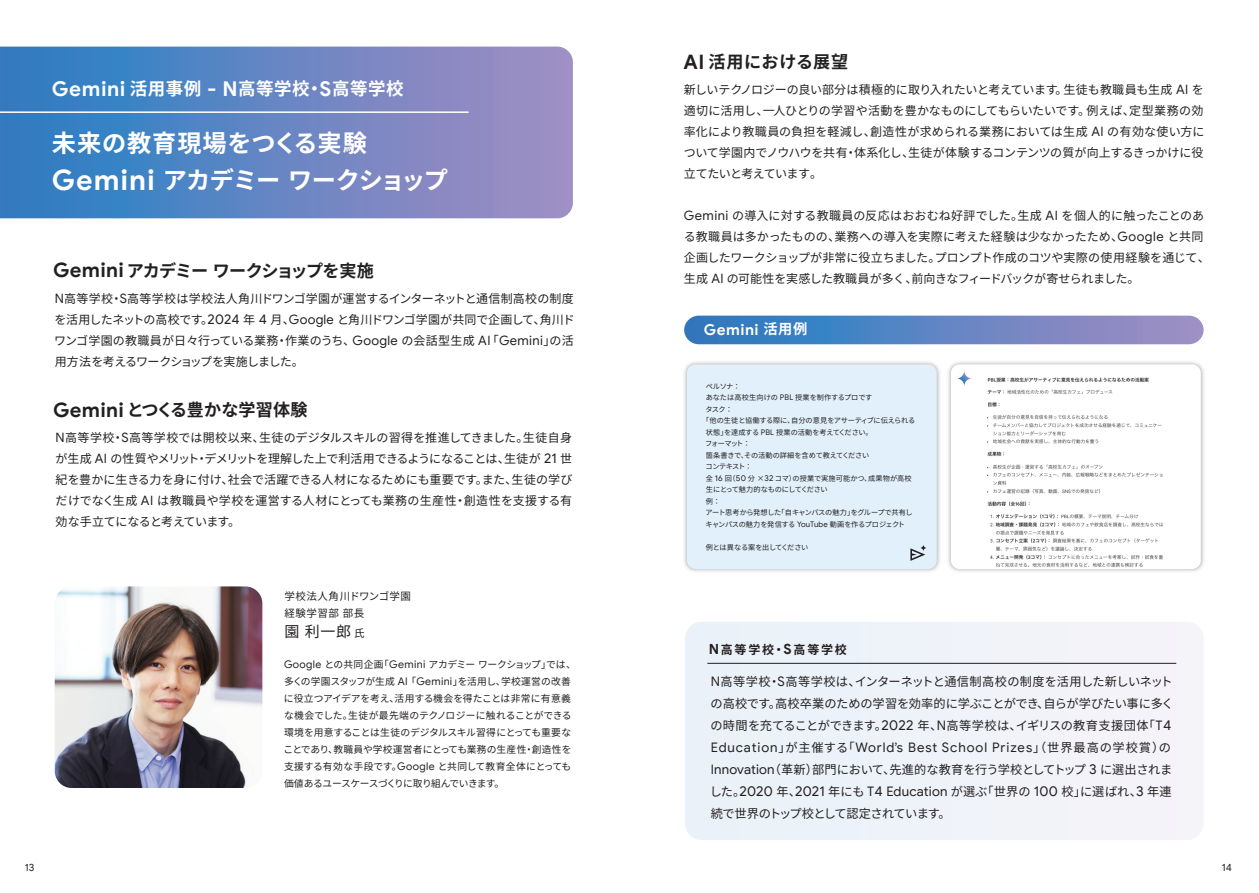
<style>
.page{position:relative;width:1259px;height:893px;background:#fff}
.page>*{position:absolute;margin:0;border:0;box-sizing:border-box;transform-origin:0 0}
.t1{font:700 24.15px/36.5px "Noto Sans CJ Kjp";letter-spacing:-.01em;color:#fff}
.t2{font:700 17.55px "Noto Sans CJ Kjp";letter-spacing:.03em;color:#fff}
.t3{font:700 17.1px "Noto Sans CJ Kjp";letter-spacing:-.055em;color:#231f20}
.t4{font:700 17.1px "Noto Sans CJ Kjp";color:#231f20}
.t5{font:700 17.1px "Noto Sans CJ Kjp";letter-spacing:.04em;color:#231f20}
.t6{font:700 15.15px "Google Sans";letter-spacing:.035em;color:#fff}
.t7{font:15px "Noto Sans CJ Kjp";color:#231f20}
.t8{font:13.2px "Google Sans";letter-spacing:.07em;color:#231f20}
.t9{font:12.15px/22px "Noto Sans CJ Kjp";letter-spacing:-.025em;color:#231f20;text-align:justify}
.t10{font:12px/21px "Noto Sans CJ Kjp";letter-spacing:-.01em;color:#231f20;text-align:justify}
.t11{font:700 12px "Noto Sans CJ Kjp";letter-spacing:.145em;color:#231f20}
.t12{font:10.5px/16.5px "Noto Sans CJ Kjp";letter-spacing:.05em;color:#231f20}
.t13{font:10.35px "Google Sans";color:#231f20}
.t14{font:9.75px/17.1px "Noto Sans CJ Kjp";letter-spacing:-.01em;color:#231f20}
.t15{font:7.2px "Noto Sans CJ Kjp";letter-spacing:-.025em;color:#231f20}
.t16{font:7.2px "Noto Sans CJ Kjp";letter-spacing:-.045em;color:#231f20}
.t17{font:7.2px "Noto Sans CJ Kjp";letter-spacing:.015em;color:#231f20}
.t18{font:7.2px "Noto Sans CJ Kjp";letter-spacing:-.055em;color:#231f20}
.t19{font:7.2px "Noto Sans CJ Kjp";color:#231f20}
.s1{font-family:"Google Sans";font-size:20.4px}
.s2{font-family:"Google Sans";font-size:28.35px}
.s3{font-family:"Google Sans";font-size:19.95px}
.s4{font-family:"Google Sans";font-size:12.9px}
.s5{font-family:"Google Sans";font-size:13.8px}
.s6{font-size:10.5px}
.s7{font-family:"Google Sans";font-size:10.5px}
.s8{font-family:"Noto Sans CJ Kjp";font-size:14.25px}
.s9{font-family:"Google Sans";font-size:7.8px}
.s10{font-family:"Google Sans";font-size:8.25px}
.s11{font-family:"Google Sans";font-size:14.1px}
.s12{font-family:"Google Sans";font-size:13.2px}
.s13{font-family:"Noto Sans CJ Kjp";font-size:12.15px}
</style>
<div class="page">
<div style="left:685px;top:622px;width:518px;height:218px;background:#eff3f9;border-radius:17px"></div>
<img style="left:55px;top:586px;width:207px;height:202px">
<img style="left:684px;top:362px;width:520px;height:210px">
<div style="left:687px;top:364px;width:249px;height:205px;background:#e1f0fa;border-radius:9px"></div>
<div style="left:951px;top:364px;width:249px;height:205px;background:#fff;border-radius:9px"></div>
<svg style="left:0;top:47px;width:573px;height:171px;background:#6585c3"></svg>
<hr style="left:0;top:111px;width:468px;height:2px;background:#fff">
<hr style="left:707px;top:663px;width:469px;height:1px;background:#231f20">
<svg style="left:684px;top:316px;width:519px;height:28px;background:#6386c3"></svg>
<svg style="left:910px;top:545px;width:16px;height:16px"></svg>
<img style="left:987px;top:377px;width:176px;height:190px">
<svg style="left:957px;top:371px;width:15px;height:15px"></svg>
<h2 class="t2" style="left:52px;top:79px;width:353px"><span class="s1">Gemini</span> 活用事例 <span class="s1">- N</span>高等学校・<span class="s1">S</span>高等学校</h2>
<h1 class="t1" style="left:52px;top:126px;width:398px">未来の教育現場をつくる実験<br><span class="s2">Gemini</span> アカデミーワークショップ</h1>
<h3 class="t3" style="left:53px;top:261px;width:322px"><span class="s3">Gemini</span> アカデミーワークショップを実施</h3>
<p class="t10" style="left:54px;top:288px;width:522px"><span class="s4">N</span>高等学校・<span class="s4">S</span>高等学校は学校法人角川ドワンゴ学園が運営するインターネットと通信制高校の制度を活用したネットの高校です。<span class="s5">2024</span> 年 <span class="s5">4</span> 月、<span class="s4">Google</span> と角川ドワンゴ学園が共同で企画して、角川ドワンゴ学園の教職員が日々行っている業務・作業のうち、<span class="s4">Google</span> の会話型生成 <span class="s4">A</span>「<span class="s4">I Gemini</span>」の活用方法を考えるワークショップを実施しました。</p>
<h3 class="t4" style="left:53px;top:400px;width:256px"><span class="s3">Gemini</span> とつくる豊かな学習体験</h3>
<p class="t10" style="left:55px;top:427px;width:519px"><span class="s4">N</span>高等学校・<span class="s4">S</span>高等学校では開校以来、生徒のデジタルスキルの習得を推進してきました。生徒自身が生成 <span class="s4">AI</span> の性質やメリット・デメリットを理解した上で利活用できるようになることは、生徒が <span class="s5">21</span> 世紀を豊かに生きる力を身に付け、社会で活躍できる人材になるためにも重要です。また、生徒の学びだけでなく生成 <span class="s4">AI</span> は教職員や学校を運営する人材にとっても業務の生産性・創造性を支援する有効な手立てになると考えています。</p>
<p class="t12" style="left:284px;top:588px;width:128px">学校法人角川ドワンゴ学園経験学習部部長</p>
<p class="t7" style="left:284px;top:623px;width:82px">園利一郎<span class="s6">氏</span></p>
<p class="t14" style="left:283px;top:656px;width:294px"><span class="s7">Google</span> との共同企画「<span class="s7">Gemini</span> アカデミーワークショップ」では、多くの学園スタッフが生成 <span class="s7">AI</span>「<span class="s7">Gemini</span>」を活用し、学校運営の改善に役立つアイデアを考え、活用する機会を得たことは非常に有意義な機会でした。生徒が最先端のテクノロジーに触れることができる環境を用意することは生徒のデジタルスキル習得にとっても重要なことであり、教職員や学校運営者にとっても業務の生産性・創造性を支援する有効な手段です。<span class="s7">Google</span> と共同して教育全体にとっても価値あるユースケースづくりに取り組んでいきます。</p>
<h3 class="t5" style="left:683px;top:52px;width:166px"><span class="s3">AI</span> 活用における展望</h3>
<p class="t10" style="left:683px;top:79px;width:522px">新しいテクノロジーの良い部分は積極的に取り入れたいと考えています。生徒も教職員も生成 <span class="s4">AI</span> を適切に活用し、一人ひとりの学習や活動を豊かなものにしてもらいたいです。例えば、定型業務の効率化により教職員の負担を軽減し、創造性が求められる業務においては生成 <span class="s4">AI</span> の有効な使い方について学園内でノウハウを共有・体系化し、生徒が体験するコンテンツの質が向上するきっかけに役立てたいと考えています。</p>
<p class="t10" style="left:683px;top:205px;width:527px;text-align:left"><span class="s4">Gemini</span> の導入に対する教職員の反応はおおむね好評でした。生成 <span class="s4">AI</span> を個人的に触ったことのある教職員は多かったものの、業務への導入を実際に考えた経験は少なかったため、<span class="s4">Google</span> と共同企画したワークショップが非常に役立ちました。プロンプト作成のコツや実際の使用経験を通じて、生成 <span class="s4">AI</span> の可能性を実感した教職員が多く、前向きなフィードバックが寄せられました。</p>
<p class="t6" style="left:704px;top:320px;width:105px">Gemini <span class="s8">活用例</span></p>
<p class="t15" style="left:706px;top:382px;width:36px">ペルソナ：</p>
<p class="t19" style="left:705px;top:394px;width:168px">あなたは高校生向けの <span class="s9">PBL</span> 授業を制作するプロです</p>
<p class="t15" style="left:705px;top:405px;width:29px">タスク：</p>
<p class="t15" style="left:702px;top:417px;width:215px">「他の生徒と協働する際に、自分の意見をアサーティブに伝えられる</p>
<p class="t15" style="left:706px;top:428px;width:168px">状態」を達成する <span class="s9">PBL</span> 授業の活動を考えてください。</p>
<p class="t15" style="left:705px;top:440px;width:46px">フォーマット：</p>
<p class="t15" style="left:706px;top:451px;width:165px">箇条書きで、その活動の詳細を含めて教えてください</p>
<p class="t15" style="left:705px;top:463px;width:48px">コンテキスト：</p>
<p class="t17" style="left:706px;top:474px;width:207px">全 <span class="s10">16</span> 回（<span class="s10">50</span> 分 ×<span class="s10">32</span> コマ）の授業で実施可能かつ、成果物が高校</p>
<p class="t15" style="left:706px;top:486px;width:123px">生にとって魅力的なものにしてください</p>
<p class="t15" style="left:706px;top:497px;width:16px">例：</p>
<p class="t18" style="left:705px;top:509px;width:209px">アート思考から発想した「自キャンパスの魅力」をグループで共有し</p>
<p class="t16" style="left:705px;top:520px;width:201px">キャンパスの魅力を発信する <span class="s9">YouTube</span> 動画を作るプロジェクト</p>
<p class="t16" style="left:706px;top:543px;width:104px">例とは異なる案を出してください</p>
<p class="t11" style="left:708px;top:642px;width:140px"><span class="s11">N</span>高等学校・<span class="s11">S</span>高等学校</p>
<p class="t9" style="left:710px;top:671px;width:465px"><span class="s12">N</span>高等学校・<span class="s12">S</span>高等学校は、インターネットと通信制高校の制度を活用した新しいネットの高校です。高校卒業のための学習を効率的に学ぶことができ、自らが学びたい事に多くの時間を充てることができます。<span class="s11">2022</span> 年、<span class="s12">N</span>高等学校は、イギリスの教育支援団体「<span class="s12">T</span><span class="s11">4</span></p>
<p class="t8" style="left:711px;top:739px;width:462px">Education<span class="s13">」が主催する「</span>World<span class="s13">’</span>s Best School Prizes<span class="s13">」（世界最高の学校賞）の</span></p>
<p class="t9" style="left:710px;top:759px;width:464px"><span class="s12">Innovation</span>（革新）部門において、先進的な教育を行う学校としてトップ <span class="s11">3</span> に選出されました。<span class="s11">2020</span> 年、<span class="s11">2021</span> 年にも <span class="s12">T</span><span class="s11">4</span> <span class="s12">Education</span> が選ぶ「世界の <span class="s11">100</span> 校」に選ばれ、<span class="s11">3</span> 年連続で世界のトップ校として認定されています。</p>
<p class="t13" style="left:25px;top:861px;width:11px">13</p>
<p class="t13" style="left:1222px;top:861px;width:12px">14</p>
</div>
